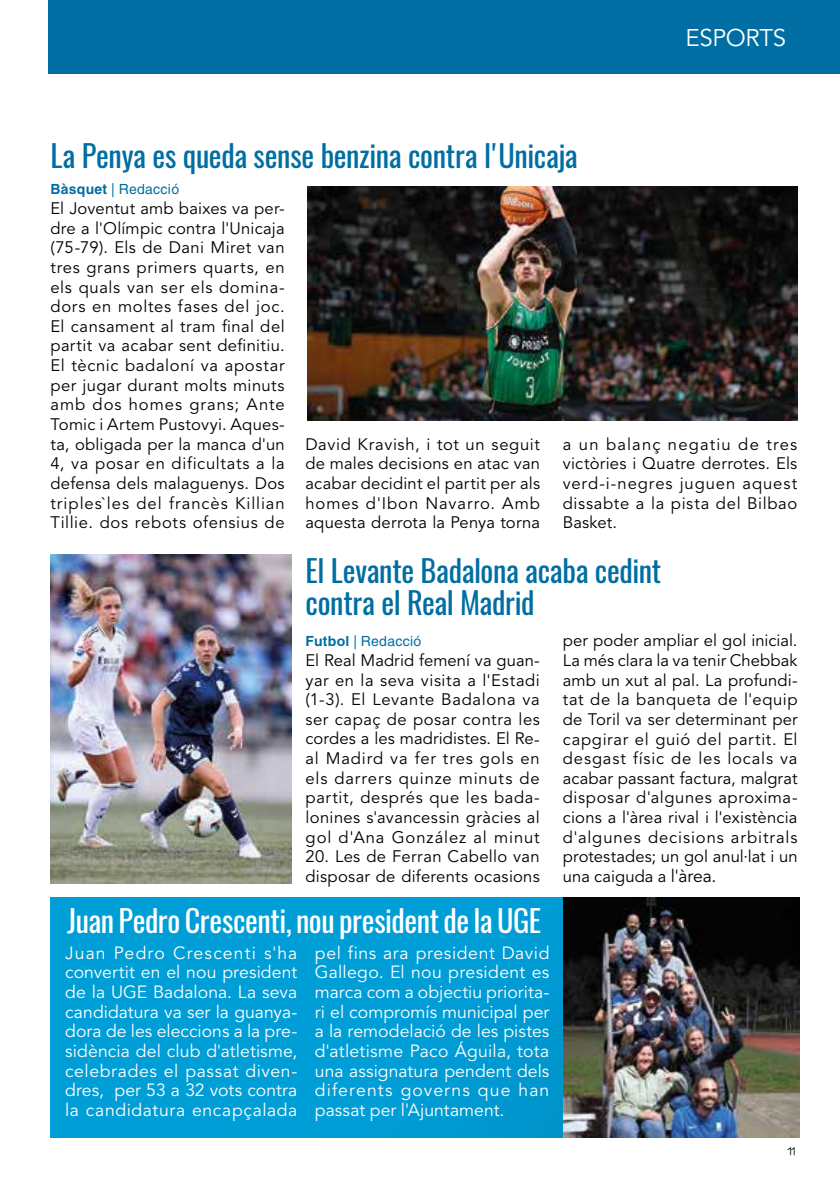
<style>
.page{position:relative;width:840px;height:1191px;background:#fff}
.page>*{position:absolute;margin:0;border:0;box-sizing:border-box;transform-origin:0 0}
.t1{font:30px/32px "Oswald";letter-spacing:-.01em;color:#006ea2}
.t2{font:30px "Oswald";letter-spacing:-.015em;color:#fff}
.t3{font:24px "Avenir LT Std";letter-spacing:-.015em;color:#fff}
.t4{font:17.6px/19.6px "Avenir LT Std";letter-spacing:.03em;color:#fff;text-align:justify}
.t5{font:16.6px/19.6px "Avenir LT Std";letter-spacing:.035em;color:#000;text-align:justify}
.t6{font:14px "Helvetica";letter-spacing:.02em;color:#006ea2}
.t7{font:14px "Kravitz Thermal";color:#000}
.s1{font-weight:700}
.s2{font-size:17.6px}
</style>
<div class="page">
<div style="left:48px;top:0;width:791px;height:74px;background:#006ea2"></div>
<img style="left:307px;top:186px;width:489px;height:235px">
<div style="left:50px;top:897px;width:749px;height:240px;background:#009ed7"></div>
<img style="left:563px;top:897px;width:236px;height:240px">
<img style="left:50px;top:554px;width:241px;height:330px">
<h1 class="t1" style="left:50px;top:140px;width:528px">La Penya es queda sense benzina contra l'Unicaja</h1>
<h2 class="t3" style="left:685px;top:24px;width:102px">ESPORTS</h2>
<p class="t6" style="left:50px;top:181px;width:130px"><span class="s1">Bàsquet</span> | Redacció</p>
<p class="t5" style="left:50px;top:199px;width:236px">El Joventut amb baixes va per&shy;dre a l'Olímpic contra l'Unicaja (75-79). Els de Dani Miret van tres grans primers quarts, en els quals van ser els domina&shy;dors en moltes fases del joc.<br>El cansament al tram final del partit va acabar sent definitiu.<br>El tècnic badaloní va apostar per jugar durant molts minuts amb dos homes grans; Ante Tomic i Artem Pustovyi. Aques&shy;ta, obligada per la manca d'un 4, va posar en dificultats a la defensa dels malaguenys. Dos triples`les del francès Killian Tillie. dos rebots ofensius de</p>
<p class="t5" style="left:305px;top:435px;width:236px">David Kravish, i tot un seguit de males decisions en atac van acabar decidint el partit per als homes d'Ibon Navarro. Amb aquesta derrota la Penya torna</p>
<p class="t5" style="left:562px;top:435px;width:236px">a un balanç negatiu de tres victòries i Quatre derrotes. Els verd-i-negres juguen aquest dissabte a la pista del Bilbao Basket.</p>
<h1 class="t1" style="left:305px;top:555px;width:357px">El Levante Badalona acaba cedint contra el Real Madrid</h1>
<p class="t6" style="left:305px;top:633px;width:117px"><span class="s1">Futbol</span> | Redacció</p>
<p class="t5" style="left:305px;top:651px;width:236px">El Real Madrid femení va guan&shy;yar en la seva visita a l'Estadi (1-3). El Levante Badalona va ser capaç de posar contra les cordes a les madridistes. El Re&shy;al Madird va fer tres gols en els darrers quinze minuts de partit, després que les bada&shy;lonines s'avancessin gràcies al gol d'Ana González al minut</p>
<p class="t5" style="left:305px;top:847px;width:236px">20. Les de Ferran Cabello van disposar de diferents ocasions</p>
<p class="t5" style="left:562px;top:631px;width:236px">per poder ampliar el gol inicial.<br>La més clara la va tenir Chebbak amb un xut al pal. La profundi&shy;tat de la banqueta de l'equip de Toril va ser determinant per capgirar el guió del partit. El desgast físic de les locals va acabar passant factura, malgrat disposar d'algunes aproxima&shy;cions a l'àrea rival i l'existència d'algunes decisions arbitrals protestades; un gol anul·lat i un una caiguda a <span class="s2">l'àrea.</span></p>
<h1 class="t2" style="left:67px;top:900px;width:475px">Juan Pedro Crescenti, nou president de la UGE</h1>
<p class="t4" style="left:315px;top:943px;width:236px">pel fins ara president David Gallego. El nou president es marca com a objectiu priorita&shy;ri el compromís municipal per a la remodelació de les pistes d'atletisme Paco Águila, tota una assignatura pendent dels diferents governs que han passat per l'Ajuntament.</p>
<p class="t4" style="left:65px;top:943px;width:234px">Juan Pedro Crescenti s'ha convertit en el nou president de la UGE Badalona. La seva candidatura va ser la guanya&shy;dora de les eleccions a la pre&shy;sidència del club d'atletisme, celebrades el passat diven&shy;dres, per 53 a 32 vots contra la candidatura encapçalada</p>
<p class="t7" style="left:786px;top:1144px;width:9px">11</p>
</div>
